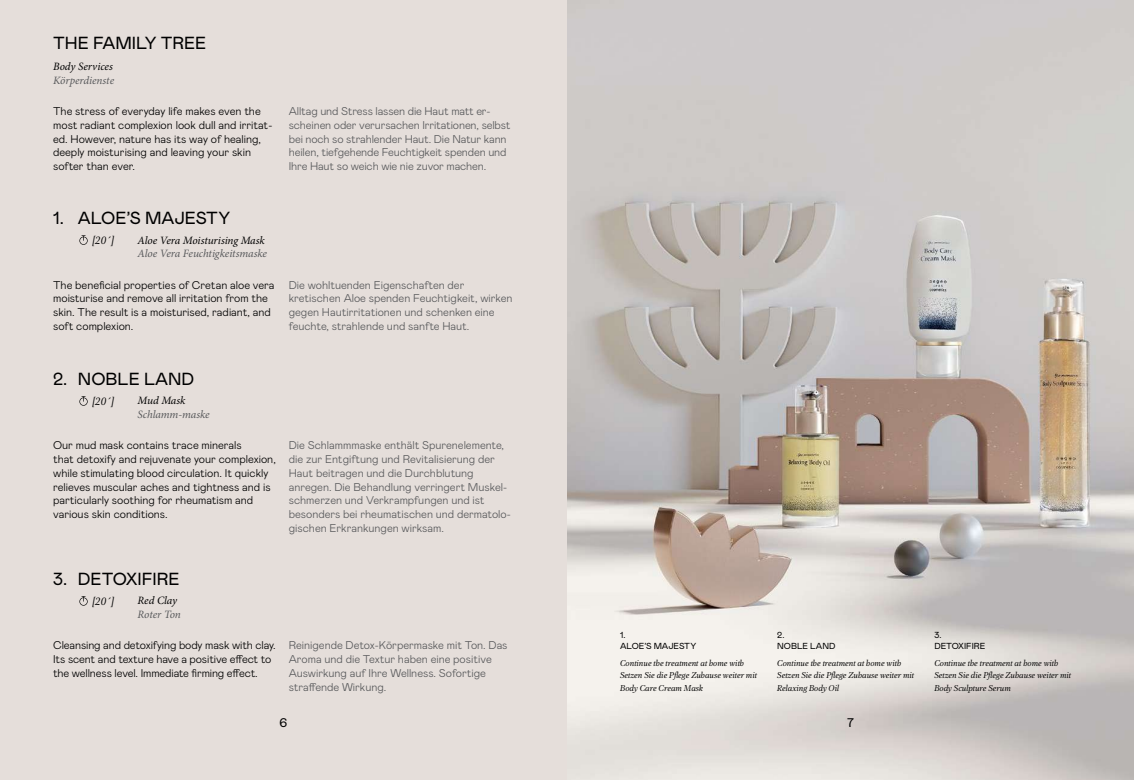
<style>
.page{position:relative;width:1134px;height:780px;background:#fff}
.page>*{position:absolute;margin:0;border:0;box-sizing:border-box;transform-origin:0 0}
.t1{font:17.5px "Mabry Pro";color:#000}
.t2{font:12.5px "Mabry Pro";color:#000;scale:1.07 1}
.t3{font:300 11.25px/13.8px "Mabry Pro";color:#58595b}
.t4{font:300 11.25px/13.8px "Mabry Pro";color:#000}
.t5{font:italic 11.25px "Minion Pro";letter-spacing:-.01em;color:#58595b}
.t6{font:italic 11.25px "Minion Pro";letter-spacing:-.005em;color:#000}
.t7{font:italic 11.25px "PF Regal Text Pro";color:#000}
.t8{font:italic 8.75px/11.2px "PF Regal Text Pro";color:#000}
.t9{font:8.75px/11.2px "Mabry Pro";color:#000}
</style>
<div class="page">
<img style="left:567px;top:0;width:567px;height:780px">
<div style="left:0;top:0;width:567px;height:780px;background:#e5deda"></div>
<svg style="left:79px;top:235px;width:9px;height:10px"></svg>
<svg style="left:79px;top:396px;width:9px;height:9px"></svg>
<svg style="left:79px;top:596px;width:9px;height:9px"></svg>
<h1 class="t1" style="left:53px;top:31px;width:155px">THE FAMILY TREE</h1>
<p class="t6" style="left:53px;top:59px;width:61px">Body Services</p>
<p class="t5" style="left:53px;top:72px;width:63px">Körperdienste</p>
<p class="t4" style="left:53px;top:104px;width:221px">The stress of everyday life makes even the most radiant complexion look dull and irritat&shy;ed. However, nature has its way of healing, deeply moisturising and leaving your skin softer than ever.</p>
<p class="t3" style="left:289px;top:104px;width:223px">Alltag und Stress lassen die Haut matt er&shy;scheinen oder verursachen Irritationen, selbst bei noch so strahlender Haut. Die Natur kann heilen, tiefgehende Feuchtigkeit spenden und Ihre Haut so weich wie nie zuvor machen.</p>
<h1 class="t1" style="left:53px;top:205px;width:178px">1. ALOE’S MAJESTY</h1>
<p class="t7" style="left:92px;top:234px;width:23px">[20΄]</p>
<p class="t6" style="left:138px;top:232px;width:129px">Aloe Vera Moisturising Mask</p>
<p class="t5" style="left:138px;top:246px;width:131px">Aloe Vera Feuchtigkeitsmaske</p>
<p class="t4" style="left:53px;top:277px;width:223px">The beneficial properties of Cretan aloe vera moisturise and remove all irritation from the skin. The result is a moisturised, radiant, and soft complexion.</p>
<p class="t3" style="left:289px;top:277px;width:225px">Die wohltuenden Eigenschaften der kretischen Aloe spenden Feuchtigkeit, wirken gegen Hautirritationen und schenken eine feuchte, strahlende und sanfte Haut.</p>
<h1 class="t1" style="left:53px;top:366px;width:143px">2. NOBLE LAND</h1>
<p class="t7" style="left:92px;top:395px;width:23px">[20΄]</p>
<p class="t6" style="left:138px;top:393px;width:49px">Mud Mask</p>
<p class="t5" style="left:138px;top:407px;width:74px">Schlamm-maske</p>
<p class="t4" style="left:53px;top:438px;width:224px">Our mud mask contains trace minerals<br>that detoxify and rejuvenate your complexion, while stimulating blood circulation. It quickly relieves muscular aches and tightness and is particularly soothing for rheumatism and various skin conditions.</p>
<p class="t3" style="left:289px;top:438px;width:223px">Die Schlammmaske enthält Spurenelemente, die zur Entgiftung und Revitalisierung der Haut beitragen und die Durchblutung anregen. Die Behandlung verringert Muskel&shy;schmerzen und Verkrampfungen und ist besonders bei rheumatischen und dermatolo&shy;gischen Erkrankungen wirksam.</p>
<h1 class="t1" style="left:53px;top:566px;width:128px">3. DETOXIFIRE</h1>
<p class="t7" style="left:92px;top:595px;width:23px">[20΄]</p>
<p class="t6" style="left:138px;top:593px;width:41px">Red Clay</p>
<p class="t5" style="left:138px;top:606px;width:45px">Roter Ton</p>
<p class="t4" style="left:53px;top:638px;width:224px">Cleansing and detoxifying body mask with clay.<br>Its scent and texture have a positive effect to the wellness level. Immediate firming effect.</p>
<p class="t3" style="left:289px;top:638px;width:220px">Reinigende Detox-Körpermaske mit Ton. Das Aroma und die Textur haben eine positive Auswirkung auf Ihre Wellness. Sofortige straffende Wirkung.</p>
<p class="t9" style="left:620px;top:628px;width:78px">1.<br>ALOE’S MAJESTY</p>
<p class="t8" style="left:620px;top:658px;width:138px">Continue the treatment at home with<br>Setzen Sie die Pflege Zuhause weiter mit</p>
<p class="t8" style="left:620px;top:683px;width:84px">Body Care Cream Mask</p>
<p class="t9" style="left:777px;top:628px;width:60px">2.<br>NOBLE LAND</p>
<p class="t9" style="left:934px;top:628px;width:52px">3.<br>DETOXIFIRE</p>
<p class="t8" style="left:777px;top:658px;width:138px">Continue the treatment at home with<br>Setzen Sie die Pflege Zuhause weiter mit</p>
<p class="t8" style="left:777px;top:683px;width:63px">Relaxing Body Oil</p>
<p class="t8" style="left:934px;top:658px;width:138px">Continue the treatment at home with<br>Setzen Sie die Pflege Zuhause weiter mit</p>
<p class="t8" style="left:934px;top:683px;width:78px">Body Sculpture Serum</p>
<p class="t2" style="left:280px;top:713px;width:9px">6</p>
<p class="t2" style="left:847px;top:713px;width:8px">7</p>
</div>
